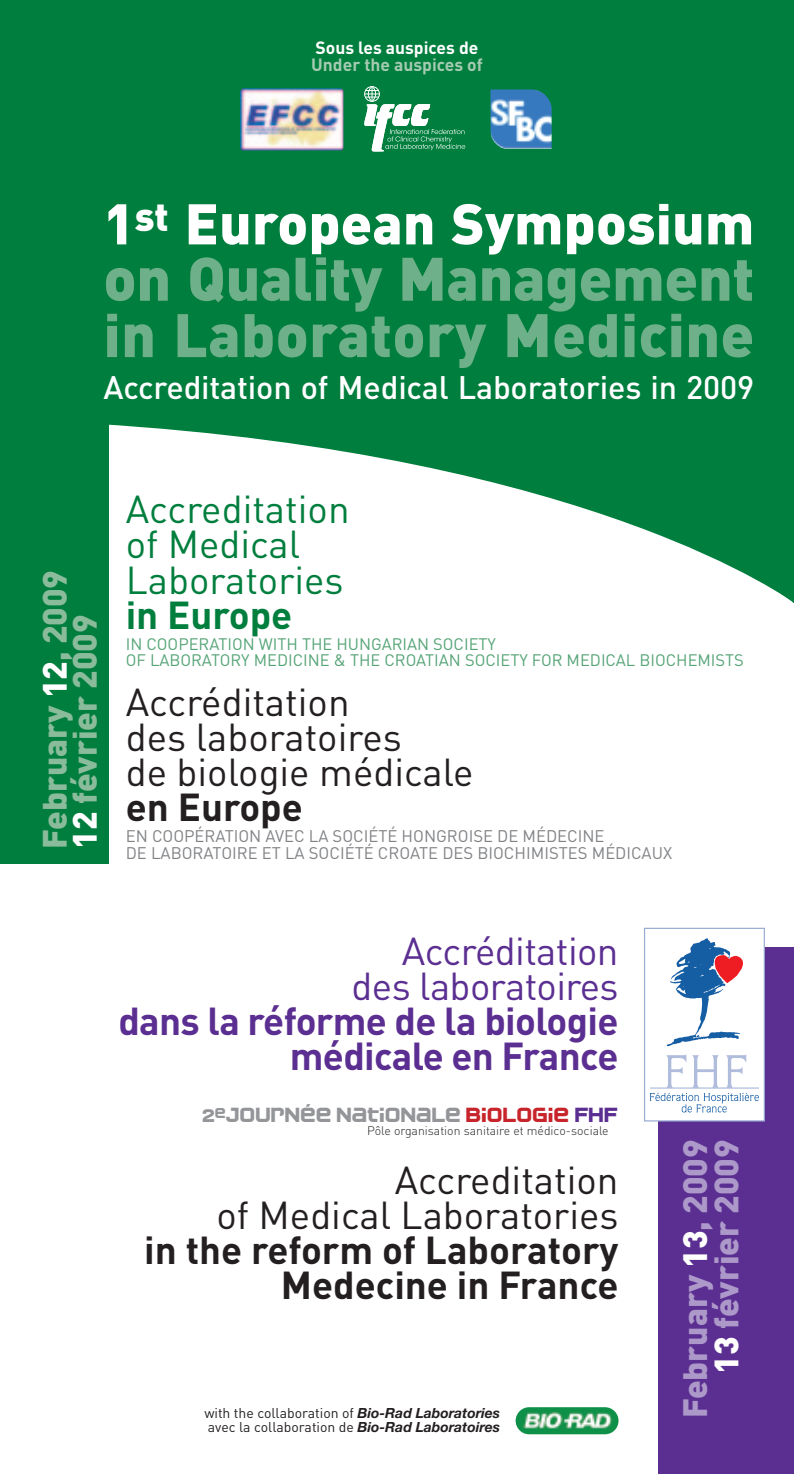
<style>
.page{position:relative;width:794px;height:1474px;background:#fff}
.page>*{position:absolute;margin:0;border:0;box-sizing:border-box;transform-origin:0 0}
.t1{font:900 60.38px/56.4px "DIN";letter-spacing:-.005em;color:#6eb089}
.t2{font:900 56.35px "DIN";letter-spacing:.005em;color:#fff}
.t3{font:38.5px/35px "DIN";color:#231f20;text-align:right}
.t4{font:700 38.5px/35px "DIN";color:#231f20;text-align:right}
.t5{font:700 38.5px/35px "DIN";letter-spacing:-.015em;color:#5b2e91;text-align:right}
.t6{font:38.5px/35px "DIN";color:#007e3d}
.t7{font:38.5px/35px "DIN";letter-spacing:-.015em;color:#5b2e91;text-align:right}
.t8{font:700 38.5px "DIN";color:#007e3d}
.t9{font:900 33.43px/29.9px "DIN";color:#8abc9c}
.t10{font:900 33.43px/31.5px "DIN";color:#ac99c9;text-align:right}
.t11{font:500 32.2px "DIN";letter-spacing:-.005em;color:#fff}
.t12{font:700 21px "Quartan LT Std";letter-spacing:-.005em;color:#939598}
.t13{font:700 17.5px "DIN";color:#a5cbb2}
.t14{font:700 17.5px "DIN";color:#fff}
.t15{font:16.62px/16.3px "DIN";color:#808285}
.t16{font:16.45px/16.3px "DIN";color:#55a477}
.t17{font:14px/14px "DIN";color:#231f20}
.t18{font:300 12.25px "DIN";color:#231f20}
.s1{color:#fff}
.s2{color:#c8242b}
.s3{color:#5b2e91}
.s4{font-family:"Helvetica Neue LT Com";font-weight:700;font-style:italic}
</style>
<div class="page">
<div style="left:659px;top:947px;width:135px;height:526px;background:#5b2e91"></div>
<svg style="left:0;top:0;width:794px;height:603px;fill:#007e3d"></svg>
<img style="left:515px;top:1407px;width:103px;height:27px;border-radius:14px">
<img style="left:240px;top:88px;width:103px;height:63px">
<svg style="left:364px;top:86px;width:101px;height:65px"></svg>
<img style="left:490px;top:90px;width:61px;height:59px">
<div style="left:644px;top:928px;width:120px;height:192px;background:#fff"></div>
<div style="left:644px;top:927px;width:120px;height:194px;border:1px solid #9aacd3"></div>
<svg style="left:667px;top:938px;width:76px;height:108px"></svg>
<svg style="left:650px;top:1054px;width:109px;height:58px"></svg>
<div style="left:0;top:387px;width:108px;height:476px;background:#007e3d"></div>
<p class="t14" style="left:315px;top:41px;width:164px">Sous les auspices de</p>
<p class="t13" style="left:311px;top:59px;width:173px">Under the auspices of</p>
<h2 class="t2" style="left:103px;top:204px;width:652px">1<sup>st</sup> European Symposium</h2>
<h1 class="t1" style="left:103px;top:256px;width:652px">on Quality Management in Laboratory Medicine</h1>
<h3 class="t11" style="left:103px;top:376px;width:652px">Accreditation of Medical Laboratories in 2009</h3>
<h3 class="t9" style="left:43px;top:848px;width:280px;rotate:-90deg">February <span class="s1">12</span>, 2009<br><span class="s1">12</span> février 2009</h3>
<h3 class="t6" style="left:126px;top:496px;width:225px">Accreditation of Medical<br>Laboratories</h3>
<h3 class="t8" style="left:126px;top:601px;width:168px">in Europe</h3>
<p class="t16" style="left:126px;top:637px;width:619px">IN COOPERATION WITH THE HUNGARIAN SOCIETY<br>OF LABORATORY MEDICINE &amp; THE CROATIAN SOCIETY FOR MEDICAL BIOCHEMISTS</p>
<h3 class="t3" style="left:126px;top:689px;width:349px;text-align:left">Accréditation<br>des laboratoires<br>de biologie médicale</h3>
<h3 class="t4" style="left:126px;top:793px;width:179px">en Europe</h3>
<p class="t15" style="left:126px;top:830px;width:548px">EN COOPÉRATION AVEC LA SOCIÉTÉ HONGROISE DE MÉDECINE<br>DE LABORATOIRE ET LA SOCIÉTÉ CROATE DES BIOCHIMISTES MÉDICAUX</p>
<h3 class="t7" style="left:351px;top:938px;width:268px">Accréditation des laboratoires</h3>
<h3 class="t5" style="left:118px;top:1007px;width:502px">dans la réforme de la biologie médicale en France</h3>
<p class="t12" style="left:203px;top:1102px;width:417px">2<sup>E</sup>JOURNÉE NATIONALE <span class="s2">BIOLOGIE</span> <span class="s3">FHF</span></p>
<p class="t18" style="left:367px;top:1125px;width:243px">Pôle organisation sanitaire et médico-sociale</p>
<h3 class="t3" style="left:216px;top:1167px;width:403px">Accreditation<br>of Medical Laboratories</h3>
<h3 class="t4" style="left:144px;top:1236px;width:476px">in the reform of Laboratory<br>Medecine in France</h3>
<p class="t17" style="left:204px;top:1407px;width:297px">with the collaboration of <span class="s4">Bio-Rad Laboratories </span>avec la collaboration de <span class="s4">Bio-Rad Laboratoires</span></p>
<h3 class="t10" style="left:682px;top:1417px;width:280px;rotate:-90deg">February <span class="s1">13</span>, 2009<br><span class="s1">13</span> février 2009</h3>
</div>
